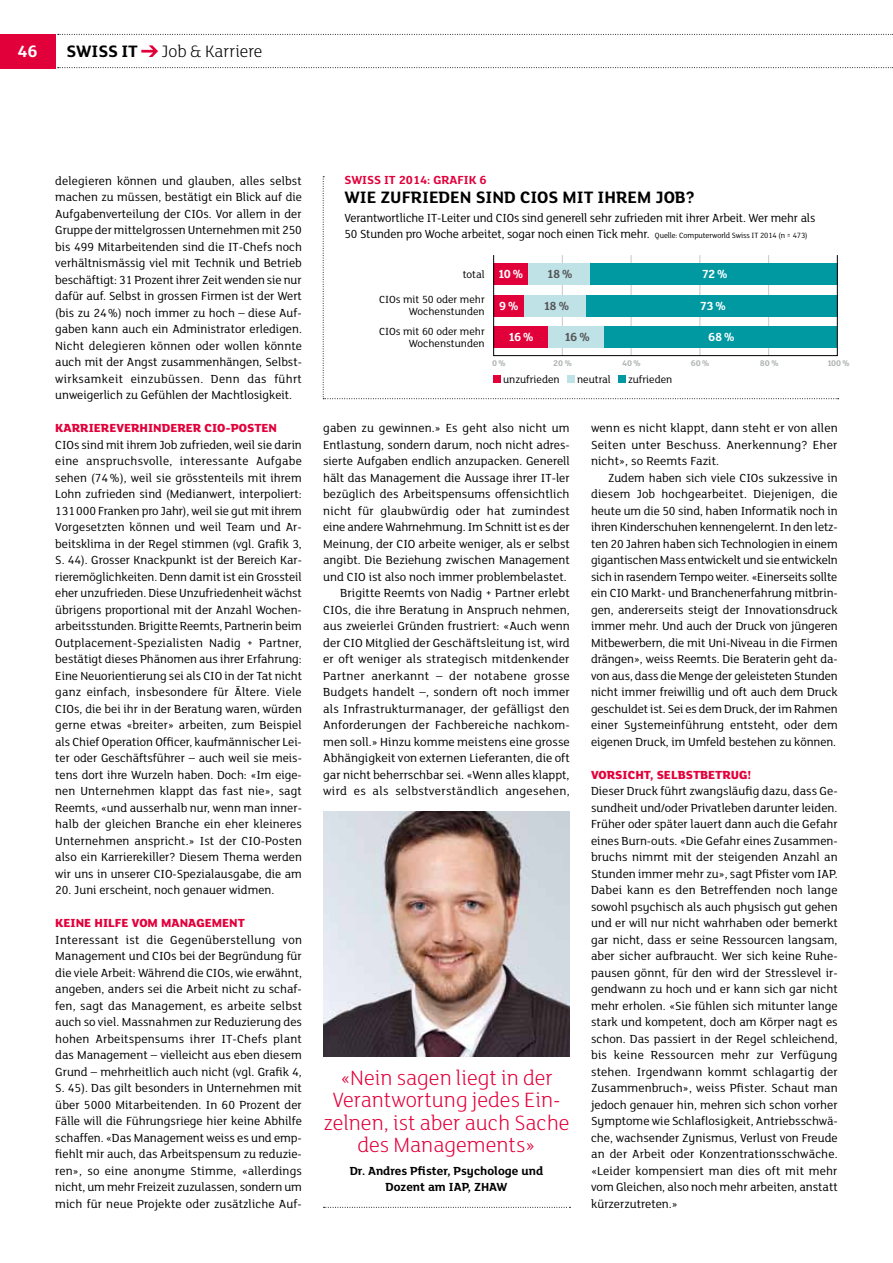
<style>
.page{position:relative;width:893px;height:1263px;background:#fff}
.page>*{position:absolute;margin:0;border:0;box-sizing:border-box;transform-origin:0 0}
.t1{font:300 22.5px/22.5px "FS Lola";color:#e2003b;text-align:center}
.t2{font:700 18px "FS Lola";color:#000}
.t3{font:300 18px "FS Lola";color:#000}
.t4{font:700 18px "FS Lola";color:#fff}
.t5{font:12.75px/16.5px "FS Lola";color:#000;text-align:justify}
.t6{font:800 12.75px "FS Lola";color:#e2003b}
.t7{font:700 12.75px/16.5px "FS Lola";color:#000;text-align:center}
.t8{font:700 12.75px "FS Lola";color:#e2003b}
.t9{font:700 12.75px "FS Lola";letter-spacing:-.05em;color:#fff}
.t10{font:700 12.75px "FS Lola";color:#58585a}
.t11{font:11.25px/12px "FS Lola";color:#000;text-align:right}
.t12{font:700 9px "FS Lola";color:#b1b3b4}
.s1{font-size:8.25px}
.s2{font-weight:700;font-size:12.75px;color:#fff}
</style>
<div class="page">
<svg style="left:323px;top:176px;width:516px;height:223px"></svg>
<div style="left:493px;top:374px;width:179px;height:9px;background:#fff"></div>
<div style="left:493px;top:375px;width:7px;height:8px;background:#e2003b"></div>
<div style="left:567px;top:375px;width:7px;height:8px;background:#bee2e6"></div>
<div style="left:618px;top:375px;width:7px;height:8px;background:#0098a1"></div>
<hr style="left:562px;top:255px;width:1px;height:101px;background:#c6c7c8">
<hr style="left:631px;top:255px;width:1px;height:101px;background:#c6c7c8">
<hr style="left:700px;top:255px;width:1px;height:101px;background:#c6c7c8">
<hr style="left:768px;top:255px;width:1px;height:101px;background:#c6c7c8">
<div style="left:604px;top:326px;width:233px;height:21px;background:#0098a1"></div>
<div style="left:493px;top:326px;width:55px;height:21px;background:#e2003b"></div>
<div style="left:548px;top:326px;width:56px;height:21px;background:#bee2e6"></div>
<div style="left:586px;top:295px;width:251px;height:21px;background:#0098a1"></div>
<div style="left:493px;top:295px;width:31px;height:21px;background:#e2003b"></div>
<div style="left:524px;top:295px;width:62px;height:21px;background:#bee2e6"></div>
<div style="left:493px;top:264px;width:35px;height:21px;background:#e2003b"></div>
<div style="left:528px;top:264px;width:62px;height:21px;background:#bee2e6"></div>
<div style="left:590px;top:264px;width:248px;height:21px;background:#0098a1"></div>
<img style="left:323px;top:812px;width:247px;height:245px">
<svg style="left:324px;top:1207px;width:246px;height:1px"></svg>
<div style="left:493px;top:255px;width:345px;height:101px;border:1px solid #000"></div>
<div style="left:0;top:34px;width:55px;height:34px;background:#e2003b"></div>
<svg style="left:58px;top:67px;width:835px;height:1px"></svg>
<svg style="left:58px;top:34px;width:835px;height:1px"></svg>
<svg style="left:141px;top:45px;width:17px;height:12px"></svg>
<h2 class="t4" style="left:18px;top:39px;width:22px">46</h2>
<h2 class="t2" style="left:66px;top:39px;width:73px">SWISS IT</h2>
<h2 class="t3" style="left:161px;top:40px;width:103px">Job &amp; Karriere</h2>
<p class="t5" style="left:55px;top:172px;width:248px">delegieren können und glauben, alles selbst machen zu müssen, bestätigt ein Blick auf die Aufgabenverteilung der CIOs. Vor allem in der Gruppe der mittelgrossen Unternehmen mit 250 bis 499 Mitarbeitenden sind die IT-Chefs noch verhältnismässig viel mit Technik und Betrieb beschäftigt: 31 Prozent ihrer Zeit wenden sie nur dafür auf. Selbst in grossen Firmen ist der Wert (bis zu 24%) noch immer zu hoch – diese Auf&shy;gaben kann auch ein Administrator erledigen.<br>Nicht delegieren können oder wollen könnte auch mit der Angst zusammenhängen, Selbst&shy;wirksamkeit einzubüssen. Denn das führt unweigerlich zu Gefühlen der Machtlosigkeit.</p>
<p class="t6" style="left:55px;top:419px;width:223px">KARRIEREVERHINDERER CIO-POSTEN</p>
<p class="t5" style="left:55px;top:436px;width:248px;text-align:left">CIOs sind mit ihrem Job zufrieden, weil sie darin eine anspruchsvolle, interessante Aufgabe sehen (74%), weil sie grösstenteils mit ihrem Lohn zufrieden sind (Medianwert, interpoliert:<br>131000 Franken pro Jahr), weil sie gut mit ihrem Vorgesetzten können und weil Team und Ar&shy;beitsklima in der Regel stimmen (vgl. Grafik 3, S. 44). Grosser Knackpunkt ist der Bereich Kar&shy;rieremöglichkeiten. Denn damit ist ein Grossteil eher unzufrieden. Diese Unzufriedenheit wächst übrigens proportional mit der Anzahl Wochen&shy;arbeitsstunden. Brigitte Reemts, Partnerin beim Outplacement-Spezialisten Nadig + Partner, bestätigt dieses Phänomen aus ihrer Erfahrung:<br>Eine Neuorientierung sei als CIO in der Tat nicht ganz einfach, insbesondere für Ältere. Viele CIOs, die bei ihr in der Beratung waren, würden gerne etwas «breiter» arbeiten, zum Beispiel als Chief Operation Officer, kaufmännischer Lei&shy;ter oder Geschäftsführer – auch weil sie meis&shy;tens dort ihre Wurzeln haben. Doch: «Im eige&shy;nen Unternehmen klappt das fast nie», sagt Reemts, «und ausserhalb nur, wenn man inner&shy;halb der gleichen Branche ein eher kleineres Unternehmen anspricht.» Ist der CIO-Posten also ein Karrierekiller? Diesem Thema werden wir uns in unserer CIO-Spezialausgabe, die am</p>
<p class="t5" style="left:55px;top:881px;width:221px">20. Juni erscheint, noch genauer widmen.</p>
<p class="t6" style="left:55px;top:914px;width:191px">KEINE HILFE VOM MANAGEMENT</p>
<p class="t5" style="left:55px;top:931px;width:248px">Interessant ist die Gegenüberstellung von Management und CIOs bei der Begründung für die viele Arbeit: Während die CIOs, wie erwähnt, angeben, anders sei die Arbeit nicht zu schaf&shy;fen, sagt das Management, es arbeite selbst auch so viel. Massnahmen zur Reduzierung des hohen Arbeitspensums ihrer IT-Chefs plant das Management – vielleicht aus eben diesem Grund – mehrheitlich auch nicht (vgl. Grafik 4, S. 45). Das gilt besonders in Unternehmen mit über 5000 Mitarbeitenden. In 60 Prozent der Fälle will die Führungsriege hier keine Abhilfe schaffen. «Das Management weiss es und emp&shy;fiehlt mir auch, das Arbeitspensum zu reduzie&shy;ren», so eine anonyme Stimme, «allerdings nicht, um mehr Freizeit zuzulassen, sondern um mich für neue Projekte oder zusätzliche Auf-</p>
<p class="t8" style="left:344px;top:171px;width:16px">Swiss</p>
<p class="t8" style="left:384px;top:171px;width:104px">IT 2014: Grafik 6</p>
<h2 class="t2" style="left:344px;top:185px;width:229px">Wie zufrieden sind CIOs mit</h2>
<h2 class="t2" style="left:598px;top:185px;width:99px">Ihrem Job?</h2>
<p class="t5" style="left:344px;top:209px;width:472px">Verantwortliche IT-Leiter und CIOs sind generell sehr zufrieden mit ihrer Arbeit. Wer mehr als<br>50 Stunden pro Woche arbeitet, sogar noch einen Tick mehr. <span class="s1">Quelle: Computerworld Swiss IT 2014 (n = 473)</span></p>
<p class="t11" style="left:463px;top:268px;width:62px">total <span class="s2">10%</span></p>
<p class="t10" style="left:547px;top:266px;width:27px">18%</p>
<p class="t9" style="left:702px;top:266px;width:28px">72%</p>
<p class="t11" style="left:409px;top:293px;width:111px;text-align:left;text-indent:-30px">CIOs mit 50 oder mehr<br>Wochenstunden <sup>9%</sup></p>
<p class="t10" style="left:544px;top:297px;width:27px">18%</p>
<p class="t9" style="left:700px;top:297px;width:28px">73%</p>
<p class="t11" style="left:379px;top:325px;width:107px">CIOs mit 60 oder mehr<br>Wochenstunden</p>
<p class="t9" style="left:508px;top:328px;width:27px">16%</p>
<p class="t10" style="left:564px;top:328px;width:27px">16%</p>
<p class="t9" style="left:708px;top:328px;width:28px">68%</p>
<p class="t12" style="left:492px;top:357px;width:15px">0%</p>
<p class="t12" style="left:553px;top:357px;width:20px">20%</p>
<p class="t12" style="left:622px;top:357px;width:20px">40%</p>
<p class="t12" style="left:691px;top:357px;width:20px">60%</p>
<p class="t12" style="left:760px;top:357px;width:20px">80%</p>
<p class="t12" style="left:827px;top:357px;width:25px">100%</p>
<p class="t11" style="left:503px;top:372px;width:58px">unzufrieden</p>
<p class="t11" style="left:577px;top:372px;width:35px">neutral</p>
<p class="t11" style="left:628px;top:372px;width:46px">zufrieden</p>
<p class="t5" style="left:323px;top:419px;width:248px;text-align:right">gaben zu gewinnen.» Es geht also nicht um Entlastung, sondern darum, noch nicht adres&shy;sierte Aufgaben endlich anzupacken. Generell hält das Management die Aussage ihrer IT-ler bezüglich des Arbeitspensums offensichtlich nicht für glaubwürdig oder hat zumindest eine andere Wahrnehmung. Im Schnitt ist es der Meinung, der CIO arbeite weniger, als er selbst angibt. Die Beziehung zwischen Management und CIO ist also noch immer problembelastet.<br>Brigitte Reemts von Nadig + Partner erlebt CIOs, die ihre Beratung in Anspruch nehmen, aus zweierlei Gründen frustriert: «Auch wenn der CIO Mitglied der Geschäftsleitung ist, wird er oft weniger als strategisch mitdenkender Partner anerkannt – der notabene grosse Budgets handelt –, sondern oft noch immer als Infrastrukturmanager, der gefälligst den Anforderungen der Fachbereiche nachkom&shy;men soll.» Hinzu komme meistens eine grosse Abhängigkeit von externen Lieferanten, die oft gar nicht beherrschbar sei. «Wenn alles klappt, wird es als selbstverständlich angesehen,</p>
<p class="t5" style="left:591px;top:419px;width:248px">wenn es nicht klappt, dann steht er von allen Seiten unter Beschuss. Anerkennung? Eher nicht», so Reemts Fazit.</p>
<p class="t5" style="left:591px;top:469px;width:248px;text-indent:17px">Zudem haben sich viele CIOs sukzessive in diesem Job hochgearbeitet. Diejenigen, die heute um die 50 sind, haben Informatik noch in ihren Kinderschuhen kennengelernt. In den letz&shy;ten 20 Jahren haben sich Technologien in einem gigantischen Mass entwickelt und sie entwickeln sich in rasendem Tempo weiter. «Einerseits sollte ein CIO Markt- und Branchenerfahrung mitbrin&shy;gen, andererseits steigt der Innovationsdruck immer mehr. Und auch der Druck von jüngeren Mitbewerbern, die mit Uni-Niveau in die Firmen drängen», weiss Reemts. Die Beraterin geht da&shy;von aus, dass die Menge der geleisteten Stunden nicht immer freiwillig und oft auch dem Druck geschuldet ist. Sei es dem Druck, der im Rahmen einer Systemeinführung entsteht, oder dem eigenen Druck, im Umfeld bestehen zu können.</p>
<p class="t6" style="left:591px;top:766px;width:162px">VORSICHT, SELBSTBETRUG!</p>
<p class="t5" style="left:591px;top:782px;width:248px">Dieser Druck führt zwangsläufig dazu, dass Ge&shy;sundheit und/oder Privatleben darunter leiden.<br>Früher oder später lauert dann auch die Gefahr eines Burn-outs. «Die Gefahr eines Zusammen&shy;bruchs nimmt mit der steigenden Anzahl an Stunden immer mehr zu», sagt Pfister vom IAP.<br>Dabei kann es den Betreffenden noch lange sowohl psychisch als auch physisch gut gehen und er will nur nicht wahrhaben oder bemerkt gar nicht, dass er seine Ressourcen langsam, aber sicher aufbraucht. Wer sich keine Ruhe&shy;pausen gönnt, für den wird der Stresslevel ir&shy;gendwann zu hoch und er kann sich gar nicht mehr erholen. «Sie fühlen sich mitunter lange stark und kompetent, doch am Körper nagt es schon. Das passiert in der Regel schleichend, bis keine Ressourcen mehr zur Verfügung stehen. Irgendwann kommt schlagartig der Zusammenbruch», weiss Pfister. Schaut man jedoch genauer hin, mehren sich schon vorher Symptome wie Schlaflosigkeit, Antriebsschwä&shy;che, wachsender Zynismus, Verlust von Freude an der Arbeit oder Konzentrationsschwäche. «Leider kompensiert man dies oft mit mehr vom Gleichen, also noch mehr arbeiten, anstatt kürzerzutreten.»</p>
<h1 class="t1" style="left:323px;top:1065px;width:248px">«Nein sagen liegt in der<br>Verantwortung jedes Ein&shy;zelnen, ist aber auch Sache des Managements»</h1>
<p class="t7" style="left:350px;top:1162px;width:195px">Dr. Andres Pfister, Psychologe und<br>Dozent am IAP, ZHAW</p>
</div>
